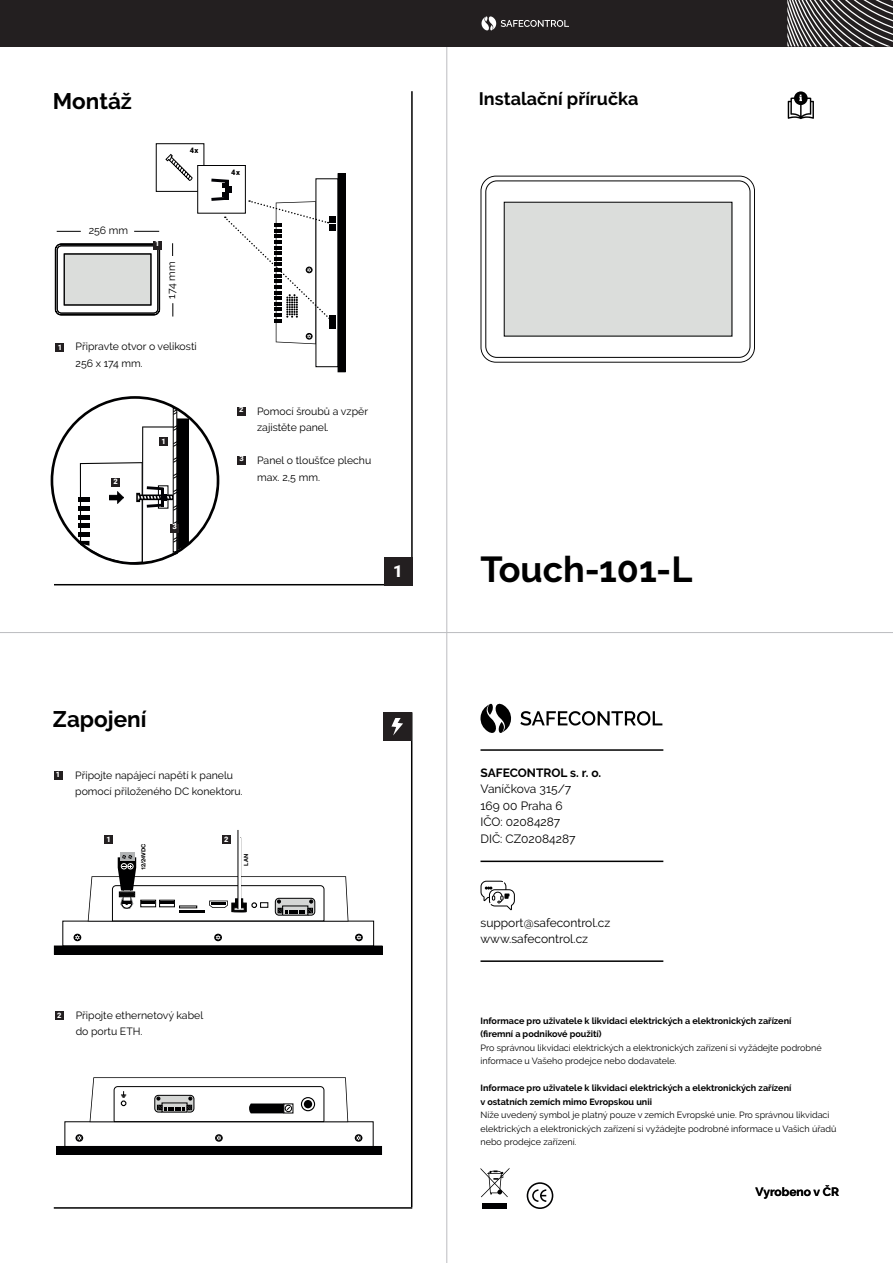
<style>
.page{position:relative;width:893px;height:1263px;background:#fff}
.page>*{position:absolute;margin:0;border:0;box-sizing:border-box;transform-origin:0 0}
.t1{font:700 36px "Raleway";color:#000}
.t2{font:700 22.5px "Raleway";color:#000}
.t3{font:700 18px "Raleway";color:#000}
.t4{font:900 16.5px "Roboto";color:#fff}
.t5{font:12px/16.5px "Raleway";color:#000}
.t6{font:700 12px "Raleway";color:#000}
.t7{font:10.5px/16.5px "Raleway";color:#000}
.t8{font:9px/13.5px "Raleway";color:#000}
.t9{font:700 9px/13.5px "Raleway";color:#000}
.t10{font:900 7.5px "Roboto";color:#fff}
.t11{font:900 7.5px "Roboto";color:#000001}
.t12{font:700 5.7px "Helvetica Neue";color:#000001}
</style>
<div class="page">
<div style="left:62px;top:921px;width:312px;height:25px;border:1px solid #000001"></div>
<div style="left:54px;top:946px;width:328px;height:8px;background:#000001"></div>
<svg style="left:74px;top:934px;width:7px;height:7px"></svg>
<svg style="left:214px;top:934px;width:8px;height:7px"></svg>
<svg style="left:355px;top:934px;width:8px;height:7px"></svg>
<div style="left:120px;top:852px;width:14px;height:9px;background:#b1b3b4"></div>
<svg style="left:88px;top:855px;width:260px;height:66px"></svg>
<hr style="left:240px;top:838px;width:1px;height:71px;background:#000001">
<hr style="left:238px;top:838px;width:2px;height:71px;background:#fff">
<hr style="left:238px;top:830px;width:1px;height:79px;background:#000001">
<svg style="left:480px;top:176px;width:275px;height:187px"></svg>
<div style="left:485px;top:180px;width:265px;height:178px;background:#fff;border-radius:12px"></div>
<div style="left:485px;top:180px;width:265px;height:178px;border:1px solid #000001;border-radius:11px"></div>
<div style="left:504px;top:202px;width:228px;height:134px;background:#dbdddb"></div>
<div style="left:338px;top:173px;width:8px;height:199px;background:#000001"></div>
<div style="left:56px;top:1146px;width:326px;height:9px;background:#000001"></div>
<svg style="left:75px;top:1134px;width:8px;height:8px"></svg>
<svg style="left:215px;top:1134px;width:8px;height:8px"></svg>
<svg style="left:355px;top:1134px;width:7px;height:8px"></svg>
<svg style="left:90px;top:1077px;width:258px;height:45px"></svg>
<hr style="left:447px;top:1px;width:1px;height:1262px;background:#bcbdc0">
<hr style="left:0;top:632px;width:893px;height:1px;background:#bcbdc0">
<svg style="left:480px;top:703px;width:31px;height:30px"></svg>
<svg style="left:520px;top:711px;width:142px;height:14px"></svg>
<svg style="left:480px;top:881px;width:35px;height:29px"></svg>
<hr style="left:480px;top:860px;width:183px;height:2px;background:#000">
<hr style="left:480px;top:960px;width:183px;height:2px;background:#000">
<hr style="left:480px;top:749px;width:183px;height:2px;background:#000">
<hr style="left:54px;top:584px;width:358px;height:1px;background:#000">
<hr style="left:411px;top:91px;width:2px;height:494px;background:#000">
<hr style="left:54px;top:1207px;width:358px;height:2px;background:#000">
<hr style="left:411px;top:712px;width:1px;height:495px;background:#000">
<div style="left:384px;top:557px;width:28px;height:29px;background:#231f20"></div>
<div style="left:222px;top:836px;width:8px;height:8px;background:#231f20"></div>
<div style="left:383px;top:712px;width:29px;height:29px;background:#231f20"></div>
<svg style="left:788px;top:91px;width:26px;height:28px"></svg>
<svg style="left:391px;top:718px;width:12px;height:17px"></svg>
<div style="left:54px;top:771px;width:8px;height:8px;background:#231f20"></div>
<div style="left:55px;top:1011px;width:8px;height:9px;background:#231f20"></div>
<div style="left:56px;top:343px;width:8px;height:8px;background:#231f20"></div>
<div style="left:198px;top:165px;width:48px;height:48px;background:#fff;border:1px solid #000001"></div>
<div style="left:104px;top:836px;width:9px;height:8px;background:#231f20"></div>
<svg style="left:211px;top:179px;width:124px;height:165px"></svg>
<svg style="left:165px;top:154px;width:28px;height:27px"></svg>
<svg style="left:527px;top:1182px;width:26px;height:27px"></svg>
<div style="left:483px;top:1203px;width:24px;height:6px;background:#000001"></div>
<svg style="left:480px;top:1168px;width:29px;height:29px"></svg>
<div style="left:237px;top:407px;width:9px;height:9px;background:#231f20"></div>
<svg style="left:51px;top:396px;width:168px;height:169px"></svg>
<div style="left:160px;top:437px;width:8px;height:8px;background:#231f20"></div>
<img style="left:110px;top:491px;width:14px;height:12px">
<div style="left:112px;top:479px;width:8px;height:8px;background:#231f20"></div>
<svg style="left:57px;top:231px;width:24px;height:1px"></svg>
<svg style="left:134px;top:231px;width:25px;height:1px"></svg>
<svg style="left:172px;top:243px;width:1px;height:13px"></svg>
<svg style="left:173px;top:303px;width:1px;height:13px"></svg>
<svg style="left:55px;top:243px;width:105px;height:72px"></svg>
<svg style="left:57px;top:246px;width:101px;height:67px"></svg>
<div style="left:57px;top:246px;width:101px;height:67px;border:1px solid #000001;border-radius:4px"></div>
<div style="left:64px;top:254px;width:87px;height:51px;background:#dbdddb"></div>
<div style="left:64px;top:254px;width:87px;height:51px;border:1px solid #000001"></div>
<div style="left:153px;top:241px;width:8px;height:9px;background:#231f20"></div>
<div style="left:237px;top:456px;width:9px;height:9px;background:#231f20"></div>
<div style="left:171px;top:524px;width:8px;height:8px;background:#231f20"></div>
<div style="left:0;top:0;width:893px;height:47px;background:#231f20"></div>
<svg style="left:787px;top:0;width:106px;height:46px"></svg>
<svg style="left:481px;top:16px;width:88px;height:15px"></svg>
<h2 class="t2" style="left:53px;top:89px;width:81px">Montáž</h2>
<h3 class="t3" style="left:479px;top:89px;width:161px">Instalační příručka</h3>
<p class="t11" style="left:190px;top:145px;width:10px">4x</p>
<p class="t7" style="left:89px;top:222px;width:41px">256 mm</p>
<p class="t10" style="left:155px;top:238px;width:6px">1</p>
<p class="t7" style="left:163px;top:299px;width:38px;rotate:-90deg">174 mm</p>
<p class="t10" style="left:58px;top:342px;width:6px">1</p>
<p class="t7" style="left:76px;top:338px;width:123px">Připravte otvor o velikosti<br>256 x 174 mm.</p>
<p class="t10" style="left:114px;top:476px;width:6px">2</p>
<p class="t10" style="left:162px;top:436px;width:6px">1</p>
<p class="t10" style="left:173px;top:521px;width:6px">3</p>
<p class="t11" style="left:231px;top:167px;width:10px">4x</p>
<p class="t10" style="left:239px;top:404px;width:6px">2</p>
<p class="t10" style="left:239px;top:453px;width:6px">3</p>
<p class="t7" style="left:257px;top:403px;width:112px">Pomocí šroubů a vzpěr zajistěte panel.</p>
<p class="t7" style="left:257px;top:452px;width:116px">Panel o tloušťce plechu max. 2,5 mm.</p>
<h3 class="t4" style="left:393px;top:560px;width:11px">1</h3>
<h2 class="t2" style="left:53px;top:706px;width:95px">Zapojení</h2>
<p class="t10" style="left:56px;top:769px;width:6px">1</p>
<p class="t7" style="left:75px;top:766px;width:169px">Připojte napájecí napětí k panelu pomocí přiloženého DC konektoru.</p>
<p class="t10" style="left:224px;top:834px;width:6px">2</p>
<p class="t10" style="left:106px;top:834px;width:6px">1</p>
<p class="t12" style="left:139px;top:870px;width:29px;rotate:-90deg">12/24VDC</p>
<p class="t12" style="left:242px;top:865px;width:13px;rotate:-90deg">LAN</p>
<p class="t10" style="left:57px;top:1010px;width:6px">2</p>
<p class="t7" style="left:76px;top:1006px;width:129px">Připojte ethernetový kabel do portu ETH.</p>
<h1 class="t1" style="left:480px;top:549px;width:213px">Touch-101-L</h1>
<h3 class="t6" style="left:480px;top:766px;width:122px">SAFECONTROL s. r. o.</h3>
<h3 class="t5" style="left:480px;top:781px;width:97px">Vaníčkova 315/7<br>169 00 Praha 6<br>IČO: 02084287<br>DIČ: CZ02084287</h3>
<h3 class="t5" style="left:480px;top:914px;width:131px">support@safecontrol.cz www.safecontrol.cz</h3>
<p class="t9" style="left:480px;top:1014px;width:312px">Informace pro uživatele k likvidaci elektrických a elektronických zařízení (firemní a podnikové použití)</p>
<p class="t8" style="left:480px;top:1041px;width:343px">Pro správnou likvidaci elektrických a elektronických zařízení si vyžádejte podrobné informace u Vašeho prodejce nebo dodavatele.</p>
<p class="t9" style="left:480px;top:1081px;width:312px">Informace pro uživatele k likvidaci elektrických a elektronických zařízení v ostatních zemích mimo Evropskou unii</p>
<p class="t8" style="left:480px;top:1108px;width:357px">Níže uvedený symbol je platný pouze v zemích Evropské unie. Pro správnou likvidaci elektrických a elektronických zařízení si vyžádejte podrobné informace u Vašich úřadů nebo prodejce zařízení.</p>
<h3 class="t6" style="left:755px;top:1184px;width:85px">Vyrobeno v ČR</h3>
</div>
